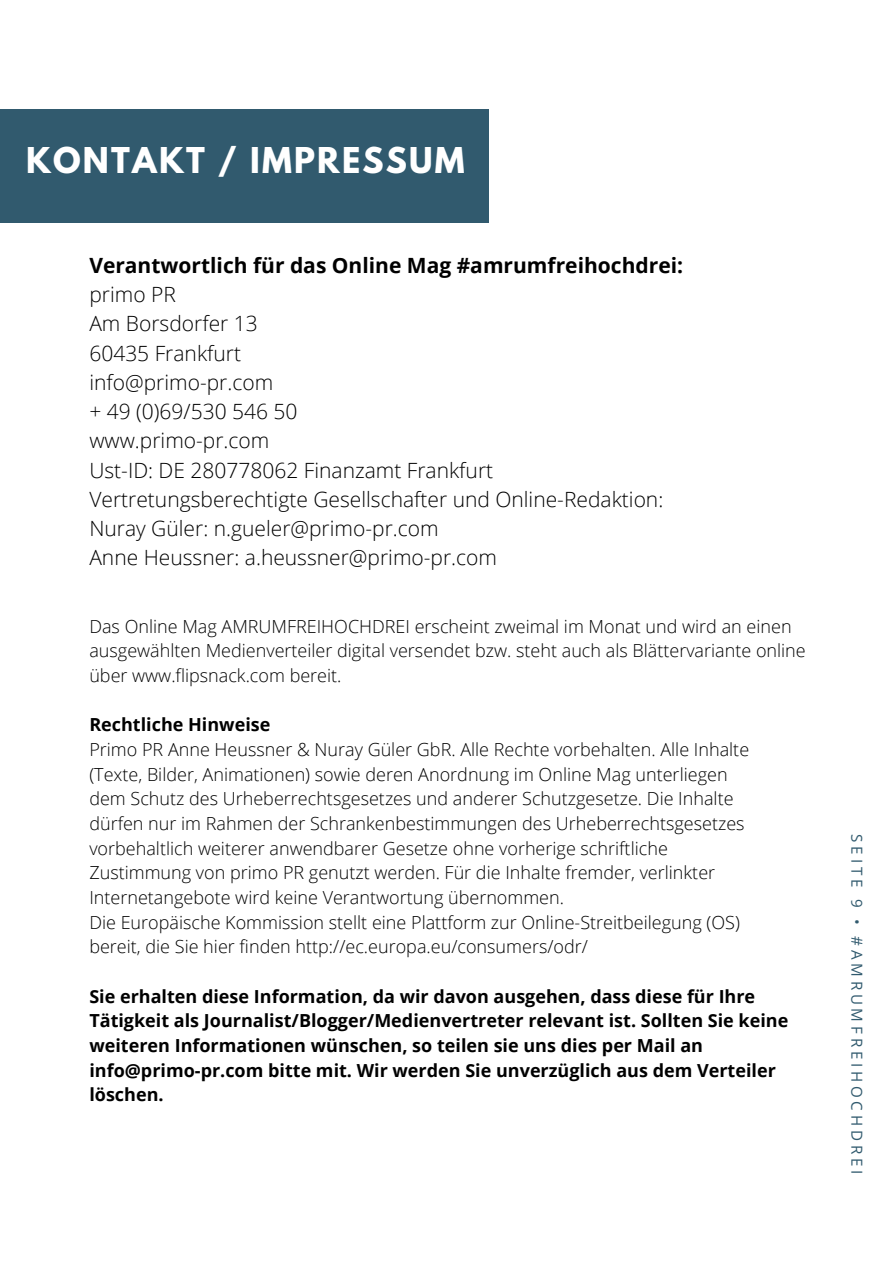
<style>
.page{position:relative;width:894px;height:1264px;background:#fff}
.page>*{position:absolute;margin:0;border:0;box-sizing:border-box;transform-origin:0 0}
.t1{font:700 31.5px "League Spartan";letter-spacing:.07em;color:#fff}
.t2{font:300 21px/29.2px "Open Sans";color:#000}
.t3{font:700 21px "Open Sans";color:#000}
.t4{font:300 18px/24.6px "Open Sans";color:#000}
.t5{font:700 18px/24.6px "Open Sans";color:#000}
.t6{font:15.15px "Open Sans";letter-spacing:.25em;color:#315a6e}
</style>
<div class="page">
<div style="left:0;top:110px;width:488px;height:112px;background:#315a6e"></div>
<h1 class="t1" style="left:26px;top:144px;width:440px">KONTAKT / IMPRESSUM</h1>
<p class="t3" style="left:89px;top:250px;width:595px">Verantwortlich für das Online Mag #amrumfreihochdrei:</p>
<p class="t2" style="left:89px;top:279px;width:575px">primo PR<br>Am Borsdorfer 13<br>60435 Frankfurt<br>info@primo-pr.com<br>+ 49 (0)69/530 546 50<br>www.primo-pr.com<br>Ust-ID: DE 280778062 Finanzamt Frankfurt<br>Vertretungsberechtigte Gesellschafter und Online-Redaktion:<br>Nuray Güler: n.gueler@primo-pr.com<br>Anne Heussner: a.heussner@primo-pr.com</p>
<p class="t4" style="left:89px;top:613px;width:717px">Das Online Mag AMRUMFREIHOCHDREI erscheint zweimal im Monat und wird an einen ausgewählten Medienverteiler digital versendet bzw. steht auch als Blättervariante online über www.flipsnack.com bereit.</p>
<p class="t5" style="left:89px;top:712px;width:182px">Rechtliche Hinweise</p>
<p class="t4" style="left:89px;top:736px;width:661px">Primo PR Anne Heussner &amp; Nuray Güler GbR. Alle Rechte vorbehalten. Alle Inhalte (Texte, Bilder, Animationen) sowie deren Anordnung im Online Mag unterliegen dem Schutz des Urheberrechtsgesetzes und anderer Schutzgesetze. Die Inhalte dürfen nur im Rahmen der Schrankenbestimmungen des Urheberrechtsgesetzes vorbehaltlich weiterer anwendbarer Gesetze ohne vorherige schriftliche Zustimmung von primo PR genutzt werden. Für die Inhalte fremder, verlinkter Internetangebote wird keine Verantwortung übernommen.<br>Die Europäische Kommission stellt eine Plattform zur Online-Streitbeilegung (OS) bereit, die Sie hier finden http://ec.europa.eu/consumers/odr/</p>
<p class="t5" style="left:89px;top:983px;width:700px">Sie erhalten diese Information, da wir davon ausgehen, dass diese für Ihre Tätigkeit als Journalist/Blogger/Medienvertreter relevant ist. Sollten Sie keine weiteren Informationen wünschen, so teilen sie uns dies per Mail an info@primo-pr.com bitte mit. Wir werden Sie unverzüglich aus dem Verteiler löschen.</p>
<p class="t6" style="left:867px;top:834px;width:341px;rotate:90deg">SEITE 9 • #AMRUMFREIHOCHDREI</p>
</div>
